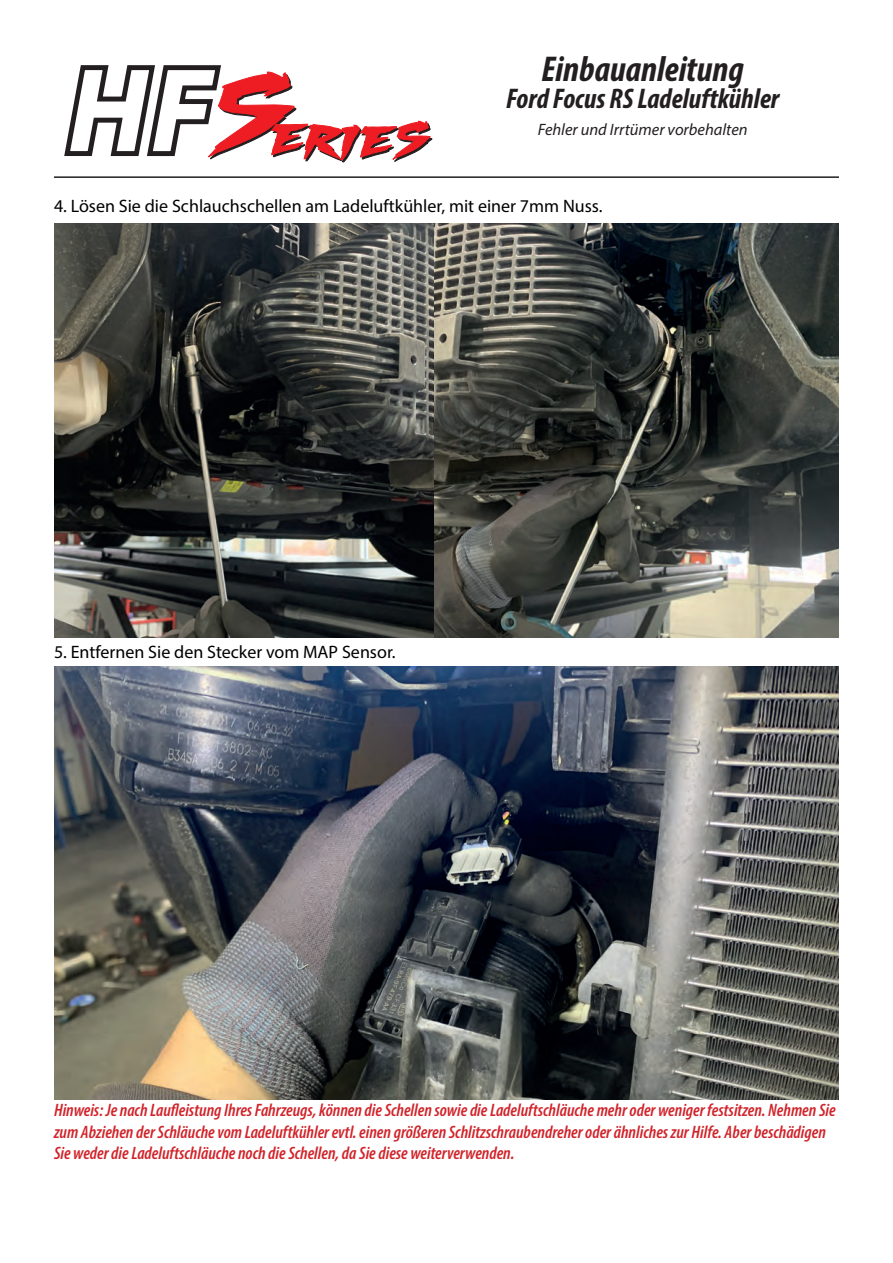
<style>
.page{position:relative;width:893px;height:1263px;background:#fff}
.page>*{position:absolute;margin:0;border:0;box-sizing:border-box;transform-origin:0 0}
.t1{font:italic 700 condensed 36px "Myriad Pro";color:#231f20}
.t2{font:italic 700 condensed 28.5px "Myriad Pro";color:#231f20}
.t3{font:italic 600 condensed 18px/21.6px "Myriad Pro";color:#d1232a}
.t4{font:18px "Myriad Pro";color:#000001}
.t5{font:italic 16.5px "Myriad Pro";color:#231f20}
</style>
<div class="page">
<svg style="left:64px;top:65px;width:368px;height:98px"></svg>
<hr style="left:54px;top:176px;width:785px;height:2px;background:#231f20">
<img style="left:54px;top:223px;width:785px;height:415px">
<img style="left:54px;top:666px;width:785px;height:433px">
<h1 class="t1" style="left:541px;top:55px;width:204px">Einbauanleitung</h1>
<h2 class="t2" style="left:506px;top:88px;width:275px">Ford Focus RS Ladeluftkühler</h2>
<p class="t5" style="left:538px;top:120px;width:211px">Fehler und Irrtümer vorbehalten</p>
<p class="t4" style="left:54px;top:199px;width:550px">4. Lösen Sie die Schlauchschellen am Ladeluftkühler, mit einer 7mm Nuss.</p>
<p class="t4" style="left:54px;top:645px;width:343px">5. Entfernen Sie den Stecker vom MAP Sensor.</p>
<p class="t3" style="left:54px;top:1101px;width:783px">Hinweis: Je nach Laufleistung Ihres Fahrzeugs, können die Schellen sowie die Ladeluftschläuche mehr oder weniger festsitzen. Nehmen Sie zum Abziehen der Schläuche vom Ladeluftkühler evtl. einen größeren Schlitzschraubendreher oder ähnliches zur Hilfe. Aber beschädigen<br>Sie weder die Ladeluftschläuche noch die Schellen, da Sie diese weiterverwenden.</p>
</div>
